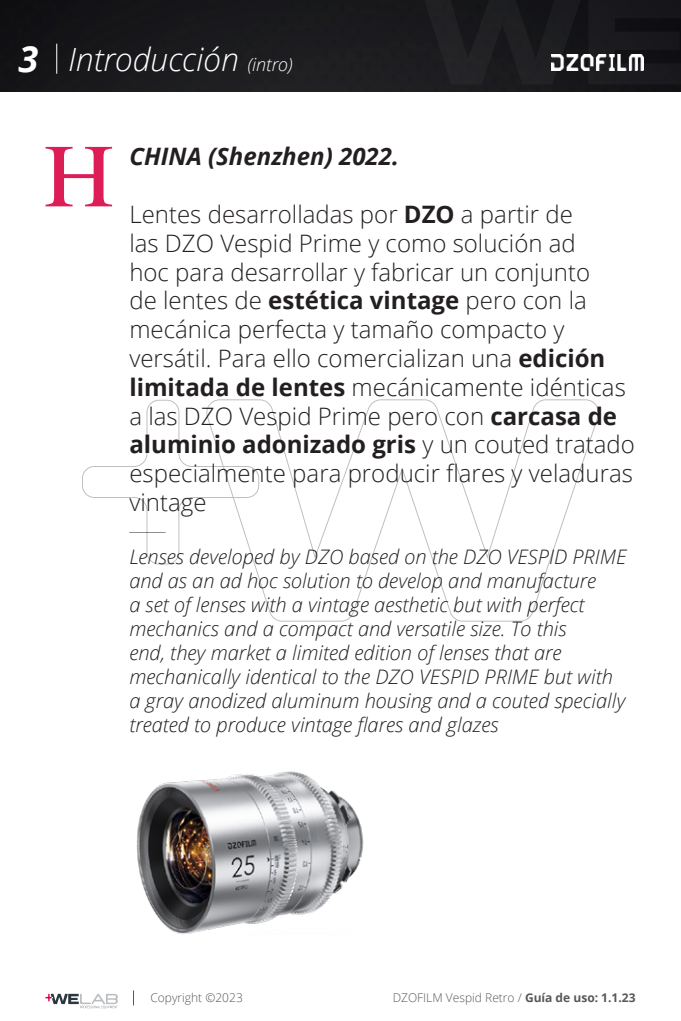
<style>
.page{position:relative;width:681px;height:1021px;background:#fff}
.page>*{position:absolute;margin:0;border:0;box-sizing:border-box;transform-origin:0 0}
.t1{font:italic 700 36px "Open Sans";color:#fff}
.t2{font:italic 300 32px "Open Sans";color:#fff}
.Estilo_de_párrafo_1{font:300 24px/28.8px "Open Sans";color:#231f20}
.Estilo_de_párrafo_1-2{font:italic 700 24px "Open Sans";color:#231f20}
.Estilo_de_párrafo_1-3{font:100 24px "Montserrat";color:#231f20}
.Estilo_de_párrafo_1-4{font:italic 300 20px/24px "Open Sans";color:#231f20}
.t3{font:300 12px "Open Sans";color:#57585a}
.s1{font-size:18px}
.s2{font-weight:700}
</style>
<div class="page">
<img style="left:0;top:0;width:680px;height:91px">
<hr style="left:56px;top:44px;width:1px;height:30px;background:#fff">
<svg style="left:133px;top:990px;width:1px;height:15px"></svg>
<svg style="left:45px;top:993px;width:73px;height:15px"></svg>
<svg style="left:82px;top:400px;width:516px;height:221px"></svg>
<img style="left:551px;top:54px;width:92px;height:17px">
<svg style="left:46px;top:147px;width:66px;height:59px"></svg>
<img style="left:136px;top:771px;width:228px;height:163px">
<h1 class="t1" style="left:18px;top:33px;width:21px">3</h1>
<p class="t2" style="left:68px;top:38px;width:226px">Introducción <span class="s1">(intro)</span></p>
<p class="Estilo_de_párrafo_1-2" style="left:129px;top:140px;width:271px">CHINA (Shenzhen) 2022.</p>
<p class="Estilo_de_párrafo_1" style="left:129px;top:199px;width:507px">Lentes desarrolladas por <span class="s2">DZO</span> a partir de<br>las DZO Vespid Prime y como solución ad<br>hoc para desarrollar y fabricar un conjunto<br>de lentes de <span class="s2">estética vintage</span> pero con la mecánica perfecta y tamaño compacto y versátil. Para ello comercializan una <span class="s2">edición limitada de lentes</span> mecánicamente idénticas a las DZO Vespid Prime pero con <span class="s2">carcasa de aluminio adonizado gris</span> y un couted tratado especialmente para producir flares y veladuras vintage</p>
<p class="Estilo_de_párrafo_1-3" style="left:129px;top:514px;width:38px">―—</p>
<p class="Estilo_de_párrafo_1-4" style="left:129px;top:544px;width:498px">Lenses developed by DZO based on the DZO VESPID PRIME and as an ad hoc solution to develop and manufacture<br>a set of lenses with a vintage aesthetic but with perfect mechanics and a compact and versatile size. To this<br>end, they market a limited edition of lenses that are mechanically identical to the DZO VESPID PRIME but with a gray anodized aluminum housing and a couted specially treated to produce vintage flares and glazes</p>
<p class="t3" style="left:150px;top:989px;width:94px">Copyright ©2023</p>
<p class="t3" style="left:392px;top:989px;width:244px">DZOFILM Vespid Retro / <span class="s2">Guía de uso: 1.1.23</span></p>
</div>
